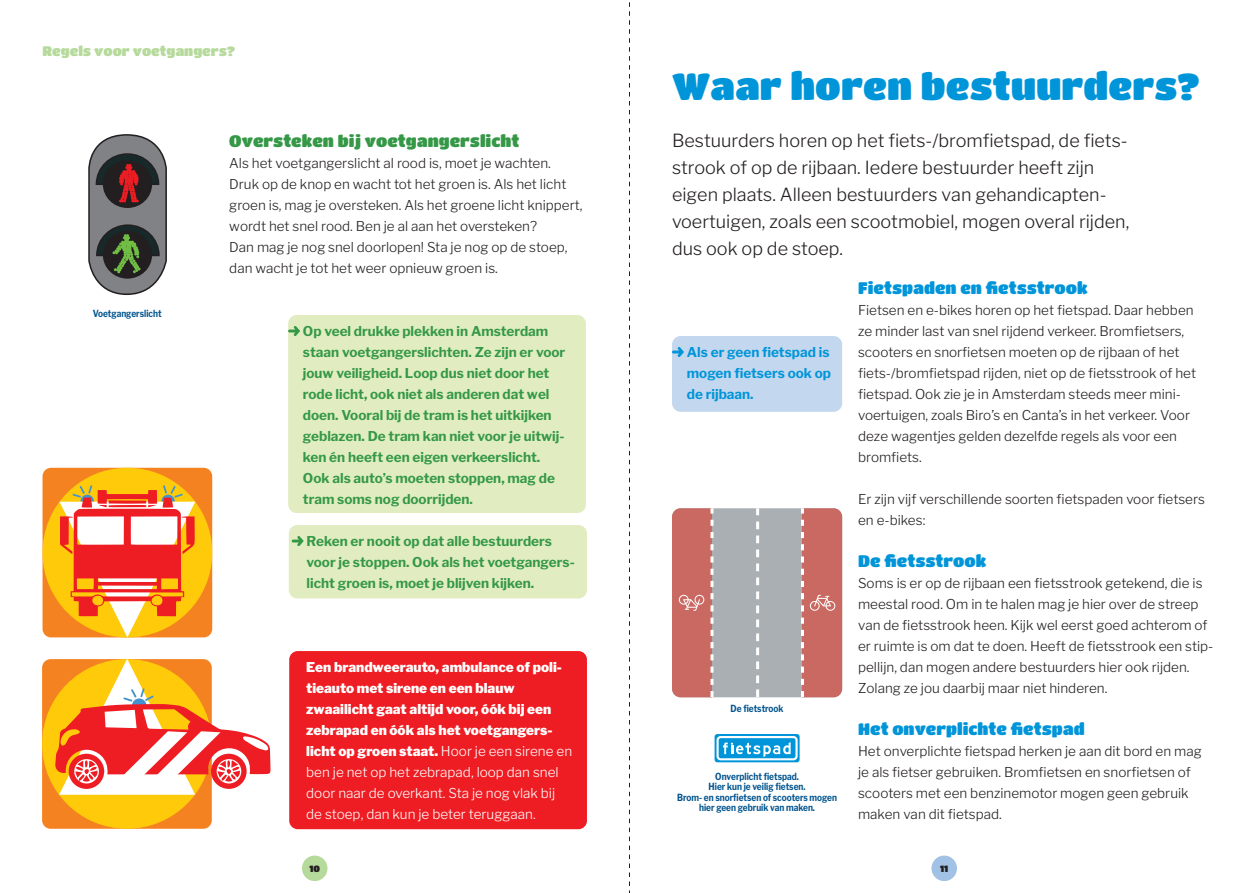
<style>
.page{position:relative;width:1259px;height:893px;background:#fff}
.page>*{position:absolute;margin:0;border:0;box-sizing:border-box;transform-origin:0 0}
.t1{font:37.5px "Titan One";color:#0095d9}
.t2{font:300 18px/27px "Libre Franklin";color:#231f20}
.t3{font:16.5px "Titan One";color:#0095d9}
.t4{font:16.5px "Titan One";color:#359847}
.t5{font:300 13.5px/21px "Libre Franklin";color:#231f20}
.t6{font:700 13.5px/21px "Libre Franklin";color:#359847}
.t7{font:900 13.5px/21px "Libre Franklin";color:#fff}
.t8{font:700 13.5px/21px "Libre Franklin";color:#0095d9}
.t9{font:13.5px "Titan One";color:#b6da9b}
.t10{font:700 9.75px/10.5px "Libre Franklin";color:#00548e;text-align:center;scale:.85 1}
.t11{font:9px "Titan One";color:#231f20}
.s1{font-weight:300}
</style>
<div class="page">
<div style="left:289px;top:651px;width:298px;height:178px;background:#ee1d23;border-radius:9px"></div>
<svg style="left:88px;top:134px;width:79px;height:162px;background:#6e6a68"></svg>
<div style="left:289px;top:525px;width:298px;height:73px;background:#e1edc1;border-radius:9px"></div>
<svg style="left:292px;top:536px;width:12px;height:10px"></svg>
<div style="left:672px;top:336px;width:170px;height:76px;background:#c3d7ee;border-radius:9px"></div>
<svg style="left:672px;top:347px;width:12px;height:10px"></svg>
<div style="left:288px;top:315px;width:298px;height:198px;background:#e1edc1;border-radius:9px"></div>
<svg style="left:288px;top:326px;width:12px;height:10px"></svg>
<div style="left:42px;top:659px;width:170px;height:170px;background:#f58220;border-radius:9px"></div>
<div style="left:42px;top:659px;width:170px;height:170px;background:#feca0a;border-radius:50%"></div>
<div style="left:43px;top:468px;width:169px;height:169px;background:#f58220;border-radius:9px"></div>
<div style="left:43px;top:468px;width:169px;height:169px;background:#feca0a;border-radius:50%"></div>
<svg style="left:59px;top:485px;width:136px;height:152px"></svg>
<svg style="left:54px;top:659px;width:216px;height:136px"></svg>
<svg style="left:714px;top:734px;width:85px;height:28px"></svg>
<svg style="left:716px;top:736px;width:81px;height:24px"></svg>
<div style="left:718px;top:738px;width:77px;height:20px;background:#0095d9;border-radius:2px"></div>
<svg style="left:723px;top:742px;width:67px;height:15px"></svg>
<div style="left:672px;top:508px;width:170px;height:189px;background:#a9afb2;border-radius:9px"></div>
<div style="left:672px;top:508px;width:39px;height:189px;background:#ca6961"></div>
<div style="left:802px;top:508px;width:40px;height:189px;background:#ca6961"></div>
<svg style="left:710px;top:508px;width:3px;height:189px"></svg>
<svg style="left:801px;top:508px;width:3px;height:189px"></svg>
<svg style="left:756px;top:508px;width:3px;height:189px"></svg>
<svg style="left:810px;top:595px;width:25px;height:16px"></svg>
<svg style="left:679px;top:595px;width:25px;height:16px"></svg>
<div style="left:302px;top:855px;width:25px;height:26px;background:#b6da9b;border-radius:50%"></div>
<div style="left:931px;top:855px;width:26px;height:26px;background:#a1c1e5;border-radius:50%"></div>
<svg style="left:629px;top:2px;width:1px;height:891px"></svg>
<p class="t9" style="left:43px;top:43px;width:194px">Regels voor voetgangers?</p>
<p class="t10" style="left:93px;top:308px;width:83px">Voetgangerslicht</p>
<p class="t4" style="left:229px;top:131px;width:292px">Oversteken bij voetgangerslicht</p>
<p class="t5" style="left:229px;top:153px;width:355px">Als het voetgangerslicht al rood is, moet je wachten.<br>Druk op de knop en wacht tot het groen is. Als het licht groen is, mag je oversteken. Als het groene licht knippert, wordt het snel rood. Ben je al aan het oversteken?<br>Dan mag je nog snel doorlopen! Sta je nog op de stoep, dan wacht je tot het weer opnieuw groen is.</p>
<p class="t6" style="left:303px;top:321px;width:264px">Op veel drukke plekken in Amsterdam staan voetgangerslichten. Ze zijn er voor jouw veiligheid. Loop dus niet door het rode licht, ook niet als anderen dat wel doen. Vooral bij de tram is het uitkijken geblazen. De tram kan niet voor je uitwij&shy;ken én heeft een eigen verkeerslicht.<br>Ook als auto’s moeten stoppen, mag de tram soms nog doorrijden.</p>
<p class="t6" style="left:306px;top:531px;width:270px">Reken er nooit op dat alle bestuurders voor je stoppen. Ook als het voetgangers&shy;licht groen is, moet je blijven kijken.</p>
<p class="t7" style="left:306px;top:657px;width:267px">Een brandweerauto, ambulance of poli&shy;tieauto met sirene en een blauw zwaailicht gaat altijd voor, óók bij een zebrapad en óók als het voetgangers&shy;licht op groen staat. <span class="s1">Hoor je een sirene en ben je net op het zebrapad, loop dan snel door naar de overkant. Sta je nog vlak bij de stoep, dan kun je beter teruggaan.</span></p>
<h1 class="t1" style="left:672px;top:64px;width:529px">Waar horen bestuurders?</h1>
<p class="t2" style="left:672px;top:127px;width:459px">Bestuurders horen op het fiets-/bromfietspad, de fiets&shy;strook of op de rijbaan. Iedere bestuurder heeft zijn eigen plaats. Alleen bestuurders van gehandicapten&shy;voertuigen, zoals een scootmobiel, mogen overal rijden, dus ook op de stoep.</p>
<p class="t8" style="left:687px;top:342px;width:146px">Als er geen fietspad is mogen fietsers ook op de rijbaan.</p>
<p class="t10" style="left:730px;top:703px;width:64px">De fietstrook</p>
<p class="t10" style="left:677px;top:771px;width:190px">Onverplicht fietspad.<br>Hier kun je veilig fietsen.<br>Brom- en snorfietsen of scooters mogen hier geen gebruik van maken.</p>
<p class="t3" style="left:858px;top:278px;width:231px">Fietspaden en fietsstrook</p>
<p class="t5" style="left:858px;top:300px;width:339px">Fietsen en e-bikes horen op het fietspad. Daar hebben ze minder last van snel rijdend verkeer. Bromfietsers, scooters en snorfietsen moeten op de rijbaan of het fiets-/bromfietspad rijden, niet op de fietsstrook of het fietspad. Ook zie je in Amsterdam steeds meer mini-- voertuigen, zoals Biro’s en Canta’s in het verkeer. Voor deze wagentjes gelden dezelfde regels als voor een bromfiets.</p>
<p class="t5" style="left:858px;top:489px;width:348px">Er zijn vijf verschillende soorten fietspaden voor fietsers en e-bikes:</p>
<p class="t3" style="left:858px;top:551px;width:130px">De fietsstrook</p>
<p class="t5" style="left:858px;top:573px;width:357px">Soms is er op de rijbaan een fietsstrook getekend, die is meestal rood. Om in te halen mag je hier over de streep van de fietsstrook heen. Kijk wel eerst goed achterom of er ruimte is om dat te doen. Heeft de fietsstrook een stip&shy;pellijn, dan mogen andere bestuurders hier ook rijden.<br>Zolang ze jou daarbij maar niet hinderen.</p>
<p class="t3" style="left:858px;top:719px;width:228px">Het onverplichte fietspad</p>
<p class="t5" style="left:858px;top:741px;width:345px">Het onverplichte fietspad herken je aan dit bord en mag je als fietser gebruiken. Bromfietsen en snorfietsen of scooters met een benzinemotor mogen geen gebruik maken van dit fietspad.</p>
<p class="t11" style="left:309px;top:863px;width:12px">10</p>
<p class="t11" style="left:940px;top:863px;width:10px">11</p>
</div>
